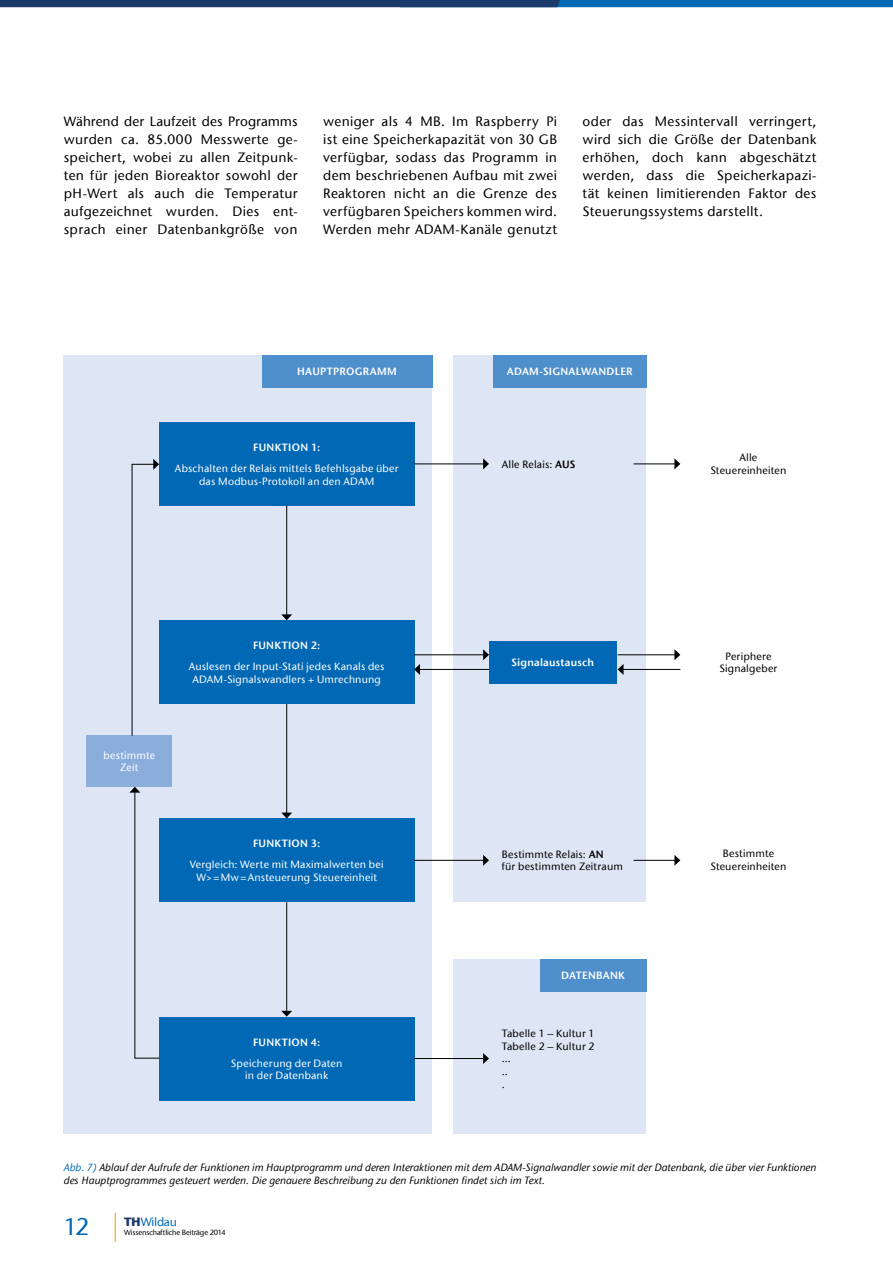
<style>
.page{position:relative;width:893px;height:1263px;background:#fff}
.page>*{position:absolute;margin:0;border:0;box-sizing:border-box;transform-origin:0 0}
.t1{font:500 24px "ITC Stone Sans Com";color:#0068b4}
.t2{font:500 13.5px/18px "ITC Stone Sans Com";letter-spacing:.025em;color:#000;text-align:justify}
.t3{font:500 12px "ITC Stone Sans Com";letter-spacing:-.02em;color:#0068b4}
.t4{font:500 10.5px/12.6px "ITC Stone Sans Com";letter-spacing:.02em;color:#fff;text-align:center}
.t5{font:italic 500 10.5px/13.5px "ITC Stone Sans Com";color:#000}
.t6{font:500 10.5px/12.6px "ITC Stone Sans Com";letter-spacing:.02em;color:#000;text-align:center}
.t7{font:10.5px "ITC Stone Sans Com Semi";letter-spacing:.025em;color:#fff}
.t8{font:500 7.5px "ITC Stone Sans Com";letter-spacing:-.02em;color:#000}
.s1{font-family:"ITC Stone Sans Com Semi";font-weight:400}
.s2{color:#0068b4}
.s3{font-weight:700;color:#1c3a69}
</style>
<div class="page">
<svg style="left:0;top:0;width:893px;height:7px;background:#114b85"></svg>
<svg style="left:115px;top:1213px;width:1px;height:29px"></svg>
<div style="left:454px;top:355px;width:192px;height:546px;background:#dee6f5"></div>
<div style="left:454px;top:959px;width:192px;height:175px;background:#dee6f5"></div>
<div style="left:64px;top:355px;width:368px;height:779px;background:#dee6f5"></div>
<div style="left:159px;top:422px;width:255px;height:84px;background:#0068b4"></div>
<div style="left:159px;top:620px;width:255px;height:84px;background:#0068b4"></div>
<div style="left:489px;top:641px;width:128px;height:42px;background:#0068b4"></div>
<div style="left:87px;top:736px;width:85px;height:51px;background:#8aaddc"></div>
<div style="left:159px;top:818px;width:255px;height:84px;background:#0068b4"></div>
<div style="left:159px;top:1017px;width:255px;height:83px;background:#0068b4"></div>
<hr style="left:286px;top:506px;width:1px;height:109px;background:#000">
<svg style="left:281px;top:614px;width:11px;height:6px"></svg>
<hr style="left:286px;top:704px;width:1px;height:109px;background:#000">
<svg style="left:281px;top:812px;width:11px;height:6px"></svg>
<hr style="left:286px;top:902px;width:1px;height:110px;background:#000">
<svg style="left:281px;top:1011px;width:11px;height:6px"></svg>
<svg style="left:129px;top:787px;width:31px;height:272px"></svg>
<svg style="left:131px;top:459px;width:28px;height:277px"></svg>
<div style="left:262px;top:355px;width:170px;height:32px;background:#4e8fcc"></div>
<div style="left:493px;top:355px;width:153px;height:32px;background:#4e8fcc"></div>
<div style="left:540px;top:959px;width:106px;height:33px;background:#4e8fcc"></div>
<hr style="left:414px;top:463px;width:70px;height:1px;background:#000">
<svg style="left:483px;top:458px;width:6px;height:11px"></svg>
<hr style="left:634px;top:463px;width:41px;height:1px;background:#000">
<svg style="left:674px;top:458px;width:6px;height:11px"></svg>
<hr style="left:414px;top:860px;width:70px;height:1px;background:#000">
<svg style="left:483px;top:855px;width:6px;height:11px"></svg>
<hr style="left:634px;top:860px;width:41px;height:1px;background:#000">
<svg style="left:674px;top:855px;width:6px;height:11px"></svg>
<hr style="left:414px;top:1058px;width:70px;height:1px;background:#000">
<svg style="left:483px;top:1053px;width:6px;height:11px"></svg>
<hr style="left:414px;top:654px;width:70px;height:1px;background:#000">
<svg style="left:483px;top:649px;width:6px;height:11px"></svg>
<hr style="left:419px;top:669px;width:70px;height:1px;background:#000">
<svg style="left:414px;top:664px;width:6px;height:11px"></svg>
<hr style="left:618px;top:654px;width:57px;height:1px;background:#000">
<svg style="left:674px;top:649px;width:6px;height:11px"></svg>
<hr style="left:623px;top:669px;width:57px;height:1px;background:#000">
<svg style="left:618px;top:664px;width:5px;height:11px"></svg>
<p class="t2" style="left:64px;top:112px;width:235px">Während der Laufzeit des Programms wurden ca. 85.000 Messwerte ge&shy;speichert, wobei zu allen Zeitpunk&shy;ten für jeden Bioreaktor sowohl der pH-Wert als auch die Temperatur aufgezeichnet wurden. Dies ent&shy;sprach einer Datenbankgröße von</p>
<p class="t2" style="left:323px;top:112px;width:235px">weniger als 4 MB. Im Raspberry Pi ist eine Speicherkapazität von 30 GB verfügbar, sodass das Programm in dem beschriebenen Aufbau mit zwei Reaktoren nicht an die Grenze des verfügbaren Speichers kommen wird.<br>Werden mehr ADAM-Kanäle genutzt</p>
<p class="t2" style="left:583px;top:112px;width:235px">oder das Messintervall verringert, wird sich die Größe der Datenbank erhöhen, doch kann abgeschätzt werden, dass die Speicherkapazi&shy;tät keinen limitierenden Faktor des Steuerungssystems darstellt.</p>
<p class="t7" style="left:297px;top:365px;width:101px">HAUPTPROGRAMM</p>
<p class="t7" style="left:507px;top:365px;width:127px">ADAM-SIGNALWANDLER</p>
<p class="t7" style="left:253px;top:441px;width:68px">FUNKTION 1:</p>
<p class="t4" style="left:175px;top:462px;width:225px">Abschalten der Relais mittels Befehlsgabe über das Modbus-Protokoll an den ADAM</p>
<p class="t4" style="left:104px;top:749px;width:53px">bestimmte<br>Zeit</p>
<p class="t7" style="left:253px;top:639px;width:69px">FUNKTION 2:</p>
<p class="t4" style="left:189px;top:660px;width:197px">Auslesen der Input-Stati jedes Kanals des<br>ADAM-Signalswandlers + Umrechnung</p>
<p class="t7" style="left:253px;top:837px;width:69px">FUNKTION 3:</p>
<p class="t4" style="left:190px;top:858px;width:195px">Vergleich: Werte mit Maximalwerten bei<br>W&gt;=Mw=Ansteuerung Steuereinheit</p>
<p class="t7" style="left:253px;top:1035px;width:69px">FUNKTION 4:</p>
<p class="t4" style="left:231px;top:1057px;width:113px">Speicherung der Daten in der Datenbank</p>
<p class="t6" style="left:502px;top:458px;width:75px">Alle Relais: <span class="s1">AUS</span></p>
<p class="t6" style="left:710px;top:451px;width:78px">Alle<br>Steuereinheiten</p>
<p class="t7" style="left:511px;top:656px;width:84px">Signalaustausch</p>
<p class="t6" style="left:502px;top:848px;width:123px;text-align:left">Bestimmte Relais: <span class="s1">AN<br></span>für bestimmten Zeitraum</p>
<p class="t7" style="left:561px;top:969px;width:65px">DATENBANK</p>
<p class="t6" style="left:502px;top:1027px;width:94px;text-align:left">Tabelle 1 – Kultur 1<br>Tabelle 2 – Kultur 2 …<br>..<br>.</p>
<p class="t6" style="left:719px;top:650px;width:59px">Periphere<br>Signalgeber</p>
<p class="t6" style="left:710px;top:847px;width:78px">Bestimmte<br>Steuereinheiten</p>
<p class="t5" style="left:64px;top:1160px;width:754px"><span class="s2">Abb. 7)</span> Ablauf der Aufrufe der Funktionen im Hauptprogramm und deren Interaktionen mit dem ADAM-Signalwandler sowie mit der Datenbank, die über vier Funktionen des Hauptprogrammes gesteuert werden. Die genauere Beschreibung zu den Funktionen findet sich im Text.</p>
<h1 class="t1" style="left:64px;top:1212px;width:27px">12</h1>
<p class="t3" style="left:124px;top:1215px;width:54px"><span class="s3">TH</span>Wildau</p>
<p class="t8" style="left:124px;top:1228px;width:103px">Wissenschaftliche Beiträge 2014</p>
</div>
